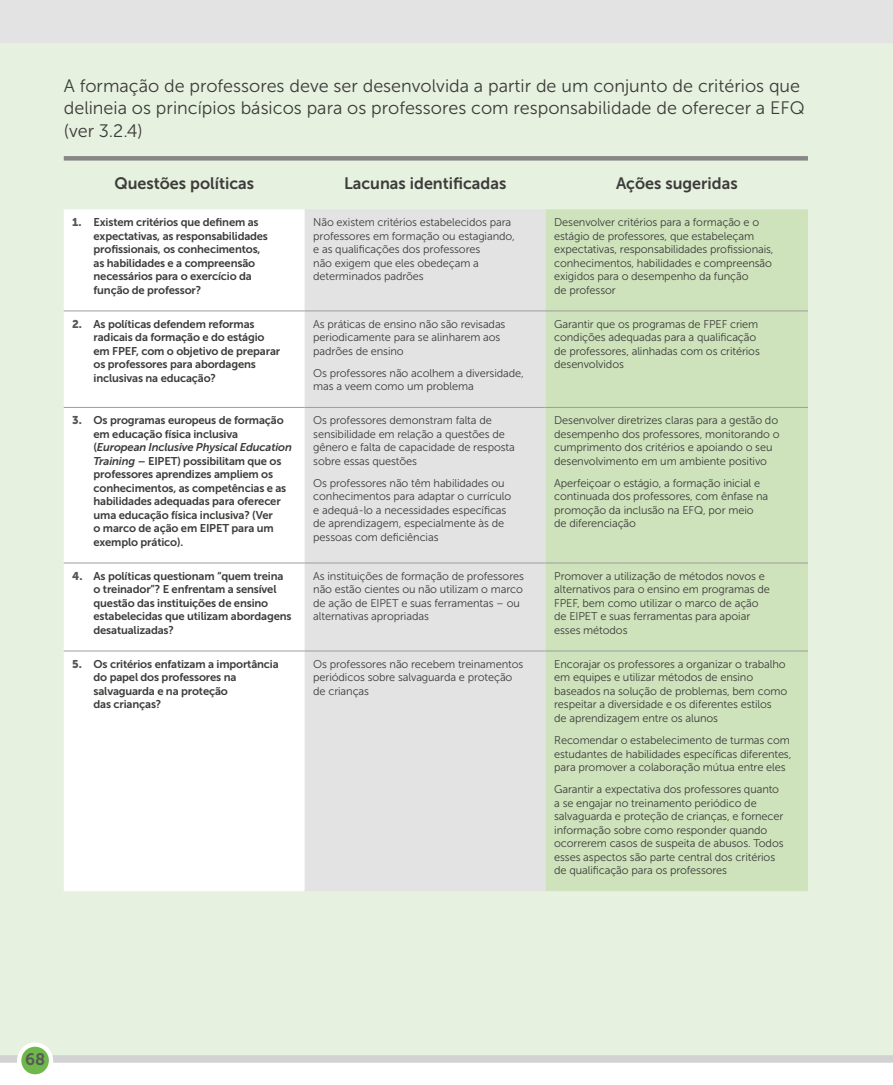
<style>
.page{position:relative;width:893px;height:1085px;background:#fff}
.page>*{position:absolute;margin:0;border:0;box-sizing:border-box;transform-origin:0 0}
.t1{font:18px/22.5px "Museo Sans 300";color:#3c3c3b}
.t2{font:16.5px "Museo Sans 700";color:#3c3c3b}
.t3{font:16.5px "Museo Sans 700";color:#575756}
.t4{font:11.25px/13.5px "Museo Sans 300";letter-spacing:-.01em;color:#3c3c3b}
.t5{font:11.25px/13.5px "Museo Sans 700";letter-spacing:-.015em;color:#3c3c3b}
.s1{font-family:"Museo Sans 900";color:#575756}
.s2{font-style:italic}
</style>
<div class="page">
<div style="left:0;top:36px;width:893px;height:1022px;background:#e7f1df"></div>
<div style="left:0;top:0;width:893px;height:43px;background:#e3e3e3"></div>
<div style="left:0;top:1054px;width:893px;height:8px;background:#d2d2d2"></div>
<svg style="left:19px;top:1044px;width:32px;height:32px"></svg>
<div style="left:17px;top:1042px;width:36px;height:36px;border:4px solid #fff;border-radius:50%"></div>
<hr style="left:64px;top:156px;width:744px;height:4px;background:#878787">
<div style="left:64px;top:209px;width:241px;height:682px;background:#fff"></div>
<div style="left:305px;top:210px;width:241px;height:681px;background:#e3e3e3"></div>
<div style="left:546px;top:209px;width:262px;height:682px;background:#cee3bb"></div>
<hr style="left:64px;top:310px;width:241px;height:1px;background:#9d9d9c">
<hr style="left:305px;top:310px;width:241px;height:1px;background:#9d9d9c">
<hr style="left:546px;top:310px;width:262px;height:1px;background:#9d9d9c">
<hr style="left:64px;top:407px;width:241px;height:1px;background:#9d9d9c">
<hr style="left:305px;top:407px;width:241px;height:1px;background:#9d9d9c">
<hr style="left:546px;top:407px;width:262px;height:1px;background:#9d9d9c">
<hr style="left:64px;top:562px;width:241px;height:1px;background:#9d9d9c">
<hr style="left:305px;top:562px;width:241px;height:1px;background:#9d9d9c">
<hr style="left:546px;top:562px;width:262px;height:1px;background:#9d9d9c">
<hr style="left:64px;top:650px;width:241px;height:1px;background:#9d9d9c">
<hr style="left:305px;top:650px;width:241px;height:1px;background:#9d9d9c">
<hr style="left:546px;top:650px;width:262px;height:1px;background:#9d9d9c">
<h1 class="t1" style="left:64px;top:75px;width:742px">A formação de professores deve ser desenvolvida a partir de um conjunto de critérios que delineia os princípios básicos para os professores com responsabilidade de oferecer a EFQ (ver 3.2.4)</h1>
<h2 class="t2" style="left:114px;top:174px;width:141px">Questões políticas</h2>
<h2 class="t2" style="left:344px;top:174px;width:164px">Lacunas identificadas</h2>
<h2 class="t2" style="left:616px;top:174px;width:123px">Ações sugeridas</h2>
<p class="t5" style="left:94px;top:216px;width:176px;text-indent:-21px"><span class="s1">1.</span> Existem critérios que definem as expectativas, as responsabilidades profissionais, os conhecimentos, as habilidades e a compreensão necessários para o exercício da função de professor?</p>
<p class="t4" style="left:313px;top:216px;width:203px">Não existem critérios estabelecidos para professores em formação ou estagiando, e as qualificações dos professores<br>não exigem que eles obedeçam a determinados padrões</p>
<p class="t4" style="left:554px;top:216px;width:221px">Desenvolver critérios para a formação e o estágio de professores, que estabeleçam expectativas, responsabilidades profissionais, conhecimentos, habilidades e compreensão exigidos para o desempenho da função<br>de professor</p>
<p class="t5" style="left:94px;top:317px;width:188px;text-indent:-21px"><span class="s1">2.</span> As políticas defendem reformas radicais da formação e do estágio em FPEF, com o objetivo de preparar os professores para abordagens inclusivas na educação?</p>
<p class="t4" style="left:313px;top:317px;width:194px">As práticas de ensino não são revisadas periodicamente para se alinharem aos padrões de ensino</p>
<p class="t4" style="left:554px;top:317px;width:207px">Garantir que os programas de FPEF criem condições adequadas para a qualificação de professores, alinhadas com os critérios desenvolvidos</p>
<p class="t4" style="left:313px;top:366px;width:212px">Os professores não acolhem a diversidade, mas a veem como um problema</p>
<p class="t5" style="left:94px;top:413px;width:200px;text-indent:-21px"><span class="s1">3.</span> Os programas europeus de formação em educação física inclusiva (<span class="s2">European Inclusive Physical Education Training</span> – EIPET) possibilitam que os professores aprendizes ampliem os conhecimentos, as competências e as habilidades adequadas para oferecer uma educação física inclusiva? (Ver<br>o marco de ação em EIPET para um exemplo prático).</p>
<p class="t4" style="left:313px;top:414px;width:203px">Os professores demonstram falta de sensibilidade em relação a questões de gênero e falta de capacidade de resposta sobre essas questões</p>
<p class="t4" style="left:313px;top:476px;width:199px">Os professores não têm habilidades ou conhecimentos para adaptar o currículo e adequá-lo a necessidades específicas de aprendizagem, especialmente às de pessoas com deficiências</p>
<p class="t4" style="left:554px;top:414px;width:227px">Desenvolver diretrizes claras para a gestão do desempenho dos professores, monitorando o cumprimento dos critérios e apoiando o seu desenvolvimento em um ambiente positivo</p>
<p class="t4" style="left:554px;top:476px;width:216px">Aperfeiçoar o estágio, a formação inicial e continuada dos professores, com ênfase na promoção da inclusão na EFQ, por meio de diferenciação</p>
<p class="t5" style="left:94px;top:569px;width:199px;text-indent:-21px"><span class="s1">4.</span> As políticas questionam “quem treina o treinador”? E enfrentam a sensível questão das instituições de ensino estabelecidas que utilizam abordagens desatualizadas?</p>
<p class="t4" style="left:313px;top:569px;width:212px">As instituições de formação de professores não estão cientes ou não utilizam o marco de ação de EIPET e suas ferramentas – ou alternativas apropriadas</p>
<p class="t4" style="left:554px;top:569px;width:217px">Promover a utilização de métodos novos e alternativos para o ensino em programas de FPEF, bem como utilizar o marco de ação de EIPET e suas ferramentas para apoiar esses métodos</p>
<p class="t5" style="left:94px;top:657px;width:187px;text-indent:-21px"><span class="s1">5.</span> Os critérios enfatizam a importância do papel dos professores na salvaguarda e na proteção<br>das crianças?</p>
<p class="t4" style="left:313px;top:657px;width:212px">Os professores não recebem treinamentos periódicos sobre salvaguarda e proteção de crianças</p>
<p class="t4" style="left:554px;top:657px;width:235px">Encorajar os professores a organizar o trabalho em equipes e utilizar métodos de ensino baseados na solução de problemas, bem como respeitar a diversidade e os diferentes estilos<br>de aprendizagem entre os alunos</p>
<p class="t4" style="left:554px;top:733px;width:239px">Recomendar o estabelecimento de turmas com estudantes de habilidades específicas diferentes, para promover a colaboração mútua entre eles</p>
<p class="t4" style="left:554px;top:782px;width:231px">Garantir a expectativa dos professores quanto a se engajar no treinamento periódico de salvaguarda e proteção de crianças, e fornecer informação sobre como responder quando ocorrerem casos de suspeita de abusos. Todos esses aspectos são parte central dos critérios de qualificação para os professores</p>
<h2 class="t3" style="left:25px;top:1050px;width:22px">68</h2>
</div>
